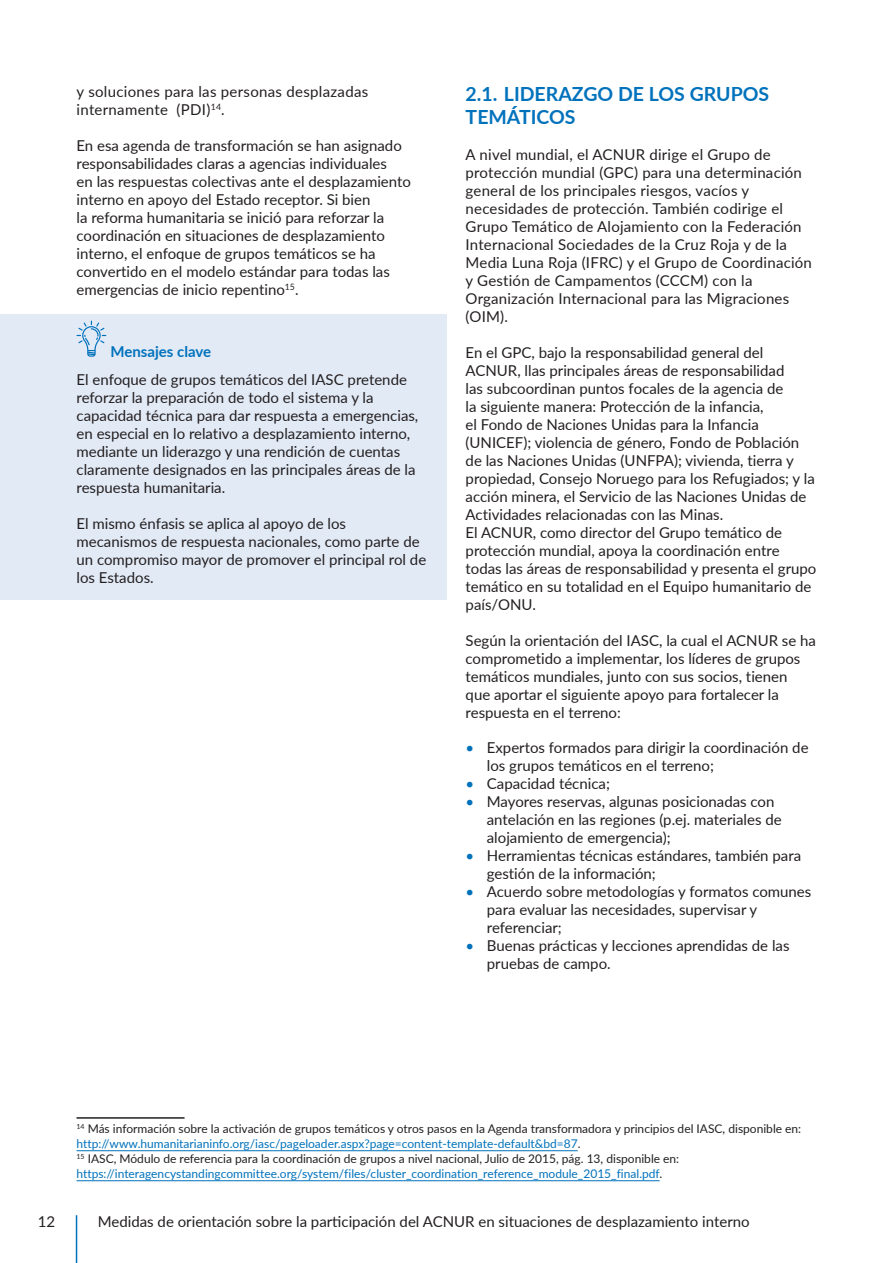
<style>
.page{position:relative;width:893px;height:1263px;background:#fff}
.page>*{position:absolute;margin:0;border:0;box-sizing:border-box;transform-origin:0 0}
.t1{font:700 19.5px/23.4px "Lato";color:#0072bc}
.t2{font:15px/18px "Lato";color:#231f20}
.t3{font:15px/18px "Lato";letter-spacing:.02em;color:#231f20}
.t4{font:700 15px "Lato";color:#0072bc}
.t5{font:12px/15px "Lato";color:#231f20}
.s1{color:#0072bc}
</style>
<div class="page">
<hr style="left:76px;top:1215px;width:1px;height:48px;background:#0072bc">
<div style="left:0;top:314px;width:446px;height:286px;background:#e2eaf6"></div>
<svg style="left:77px;top:321px;width:29px;height:36px"></svg>
<hr style="left:77px;top:1117px;width:108px;height:2px;background:#231f20">
<hr style="left:77px;top:1150px;width:501px;height:1px;background:#0072bc">
<hr style="left:77px;top:1180px;width:583px;height:1px;background:#0072bc">
<hr style="left:892px;top:441px;width:1px;height:72px;background:#e1e2e4">
<p class="t3" style="left:77px;top:82px;width:293px">y soluciones para las personas desplazadas internamente (PDI)<sup>14</sup>.</p>
<p class="t2" style="left:77px;top:136px;width:336px">En esa agenda de transformación se han asignado responsabilidades claras a agencias individuales<br>en las respuestas colectivas ante el desplazamiento interno en apoyo del Estado receptor. Si bien<br>la reforma humanitaria se inició para reforzar la coordinación en situaciones de desplazamiento interno, el enfoque de grupos temáticos se ha convertido en el modelo estándar para todas las emergencias de inicio repentino<sup>15</sup>.</p>
<p class="t4" style="left:111px;top:340px;width:102px">Mensajes clave</p>
<p class="t2" style="left:77px;top:370px;width:343px">El enfoque de grupos temáticos del IASC pretende reforzar la preparación de todo el sistema y la capacidad técnica para dar respuesta a emergencias, en especial en lo relativo a desplazamiento interno, mediante un liderazgo y una rendición de cuentas claramente designados en las principales áreas de la respuesta humanitaria.</p>
<p class="t2" style="left:77px;top:514px;width:351px">El mismo énfasis se aplica al apoyo de los mecanismos de respuesta nacionales, como parte de un compromiso mayor de promover el principal rol de los Estados.</p>
<h1 class="t1" style="left:466px;top:81px;width:305px">2.1. LIDERAZGO DE LOS GRUPOS<br>TEMÁTICOS</h1>
<p class="t2" style="left:466px;top:145px;width:348px">A nivel mundial, el ACNUR dirige el Grupo de protección mundial (GPC) para una determinación general de los principales riesgos, vacíos y necesidades de protección. También codirige el Grupo Temático de Alojamiento con la Federación Internacional Sociedades de la Cruz Roja y de la Media Luna Roja (IFRC) y el Grupo de Coordinación y Gestión de Campamentos (CCCM) con la Organización Internacional para las Migraciones (OIM).</p>
<p class="t2" style="left:466px;top:343px;width:352px">En el GPC, bajo la responsabilidad general del ACNUR, llas principales áreas de responsabilidad<br>las subcoordinan puntos focales de la agencia de<br>la siguiente manera: Protección de la infancia,<br>el Fondo de Naciones Unidas para la Infancia (UNICEF); violencia de género, Fondo de Población de las Naciones Unidas (UNFPA); vivienda, tierra y propiedad, Consejo Noruego para los Refugiados; y la acción minera, el Servicio de las Naciones Unidas de Actividades relacionadas con las Minas.<br>El ACNUR, como director del Grupo temático de protección mundial, apoya la coordinación entre todas las áreas de responsabilidad y presenta el grupo temático en su totalidad en el Equipo humanitario de país/ONU.</p>
<p class="t2" style="left:466px;top:631px;width:352px">Según la orientación del IASC, la cual el ACNUR se ha comprometido a implementar, los líderes de grupos temáticos mundiales, junto con sus socios, tienen<br>que aportar el siguiente apoyo para fortalecer la respuesta en el terreno:</p>
<p class="t2" style="left:487px;top:738px;width:323px;text-indent:-21px"><span class="s1">•</span> Expertos formados para dirigir la coordinación de los grupos temáticos en el terreno;</p>
<p class="t2" style="left:466px;top:774px;width:146px"><span class="s1">•</span> Capacidad técnica;</p>
<p class="t2" style="left:487px;top:792px;width:296px;text-indent:-21px"><span class="s1">•</span> Mayores reservas, algunas posicionadas con antelación en las regiones (p.ej. materiales de alojamiento de emergencia);</p>
<p class="t2" style="left:487px;top:846px;width:316px;text-indent:-21px"><span class="s1">•</span> Herramientas técnicas estándares, también para gestión de la información;</p>
<p class="t2" style="left:487px;top:882px;width:326px;text-indent:-21px"><span class="s1">•</span> Acuerdo sobre metodologías y formatos comunes para evaluar las necesidades, supervisar y referenciar;</p>
<p class="t2" style="left:487px;top:936px;width:304px;text-indent:-21px"><span class="s1">•</span> Buenas prácticas y lecciones aprendidas de las pruebas de campo.</p>
<p class="t5" style="left:77px;top:1120px;width:726px"><sup>14</sup> Más información sobre la activación de grupos temáticos y otros pasos en la Agenda transformadora y principios del IASC, disponible en: <span class="s1">http://www.humanitarianinfo.org/iasc/pageloader.aspx?page=content-template-default&amp;bd=87</span>.<br><sup>15</sup> IASC, Módulo de referencia para la coordinación de grupos a nivel nacional, Julio de 2015, pág. 13, disponible en: <span class="s1">https://interagencystandingcommittee.org/system/files/cluster_coordination_reference_module_2015_final.pdf</span>.</p>
<p class="t2" style="left:38px;top:1212px;width:19px">12</p>
<p class="t2" style="left:98px;top:1212px;width:653px">Medidas de orientación sobre la participación del ACNUR en situaciones de desplazamiento interno</p>
</div>
